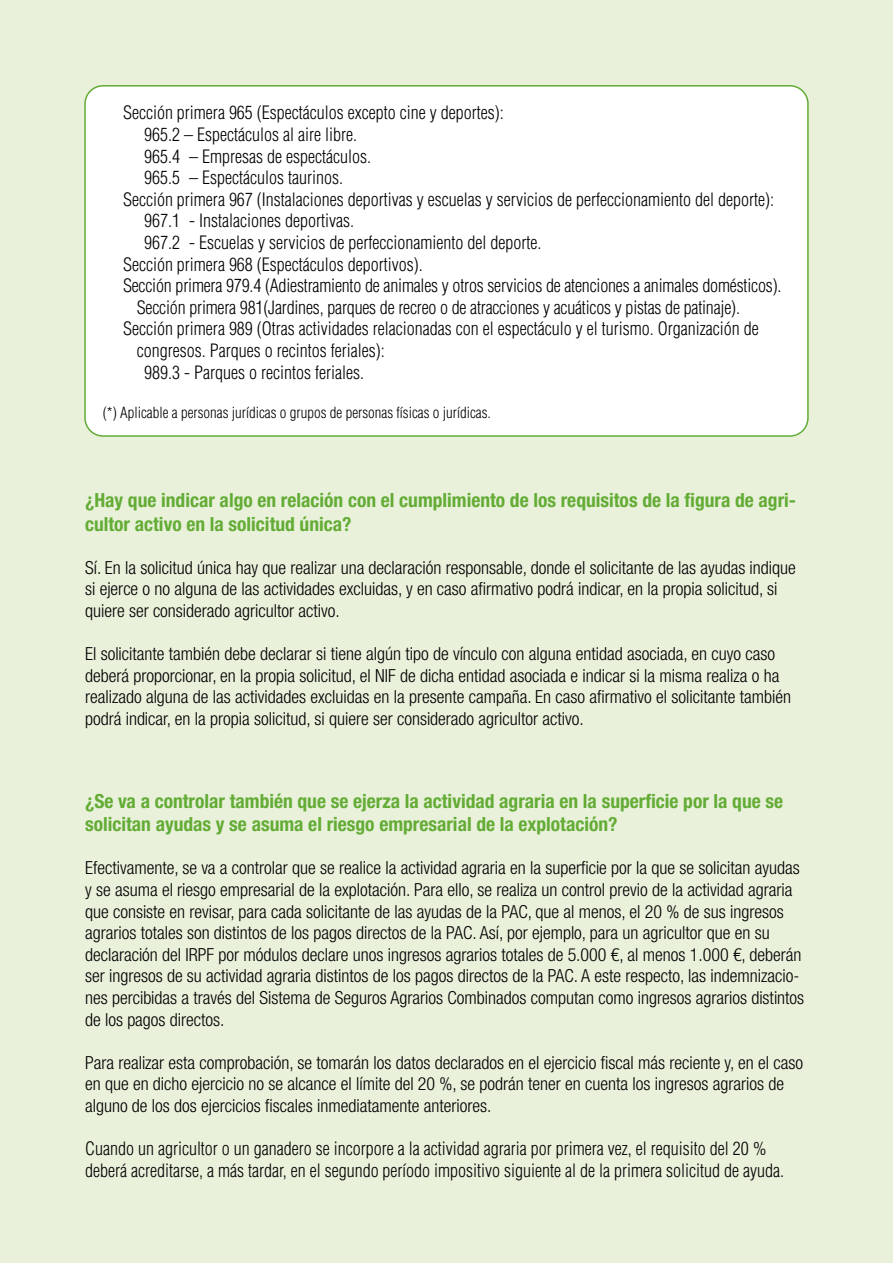
<style>
.page{position:relative;width:893px;height:1263px;background:#e9f1db}
.page>*{position:absolute;margin:0;border:0;box-sizing:border-box;transform-origin:0 0}
.t1{font:700 condensed 19.5px/23.4px "Helvetica Neue LT Std";color:#63ac35}
.t2{font:300 condensed 18px/21.6px "Helvetica Neue LT Std";color:#000}
.t3{font:300 condensed 18px/21.6px "Helvetica";color:#000}
.t4{font:300 condensed 15px "Helvetica";color:#000}
</style>
<div class="page">
<div style="left:85px;top:86px;width:723px;height:350px;background:#fff;border-radius:18px"></div>
<div style="left:84px;top:85px;width:725px;height:352px;border:2px solid #63ac35;border-radius:18px"></div>
<p class="t3" style="left:123px;top:102px;width:382px">Sección primera 965 (Espectáculos excepto cine y deportes):</p>
<p class="t3" style="left:144px;top:124px;width:214px">965.2 – Espectáculos al aire libre.</p>
<p class="t3" style="left:144px;top:145px;width:228px">965.4 – Empresas de espectáculos.</p>
<p class="t3" style="left:144px;top:167px;width:200px">965.5 – Espectáculos taurinos.</p>
<p class="t3" style="left:123px;top:188px;width:653px">Sección primera 967 (Instalaciones deportivas y escuelas y servicios de perfeccionamiento del deporte):</p>
<p class="t3" style="left:144px;top:210px;width:211px">967.1 - Instalaciones deportivas.</p>
<p class="t3" style="left:144px;top:232px;width:399px">967.2 - Escuelas y servicios de perfeccionamiento del deporte.</p>
<p class="t3" style="left:123px;top:253px;width:301px">Sección primera 968 (Espectáculos deportivos).</p>
<p class="t3" style="left:123px;top:275px;width:660px">Sección primera 979.4 (Adiestramiento de animales y otros servicios de atenciones a animales domésticos).</p>
<p class="t3" style="left:137px;top:296px;width:605px">Sección primera 981(Jardines, parques de recreo o de atracciones y acuáticos y pistas de patinaje).</p>
<p class="t3" style="left:123px;top:318px;width:637px">Sección primera 989 (Otras actividades relacionadas con el espectáculo y el turismo. Organización de</p>
<p class="t3" style="left:137px;top:340px;width:249px">congresos. Parques o recintos feriales):</p>
<p class="t3" style="left:144px;top:361px;width:221px">989.3 - Parques o recintos feriales.</p>
<p class="t4" style="left:103px;top:403px;width:390px">(*) Aplicable a personas jurídicas o grupos de personas físicas o jurídicas.</p>
<p class="t1" style="left:85px;top:488px;width:712px">¿Hay que indicar algo en relación con el cumplimiento de los requisitos de la figura de agri&shy;cultor activo en la solicitud única?</p>
<p class="t2" style="left:85px;top:556px;width:712px">Sí. En la solicitud única hay que realizar una declaración responsable, donde el solicitante de las ayudas indique si ejerce o no alguna de las actividades excluidas, y en caso afirmativo podrá indicar, en la propia solicitud, si quiere ser considerado agricultor activo.</p>
<p class="t2" style="left:85px;top:643px;width:708px">El solicitante también debe declarar si tiene algún tipo de vínculo con alguna entidad asociada, en cuyo caso deberá proporcionar, en la propia solicitud, el NIF de dicha entidad asociada e indicar si la misma realiza o ha realizado alguna de las actividades excluidas en la presente campaña. En caso afirmativo el solicitante también podrá indicar, en la propia solicitud, si quiere ser considerado agricultor activo.</p>
<p class="t1" style="left:85px;top:789px;width:700px">¿Se va a controlar también que se ejerza la actividad agraria en la superficie por la que se solicitan ayudas y se asuma el riesgo empresarial de la explotación?</p>
<p class="t2" style="left:85px;top:857px;width:721px">Efectivamente, se va a controlar que se realice la actividad agraria en la superficie por la que se solicitan ayudas y se asuma el riesgo empresarial de la explotación. Para ello, se realiza un control previo de la actividad agraria que consiste en revisar, para cada solicitante de las ayudas de la PAC, que al menos, el 20 % de sus ingresos agrarios totales son distintos de los pagos directos de la PAC. Así, por ejemplo, para un agricultor que en su declaración del IRPF por módulos declare unos ingresos agrarios totales de 5.000 €, al menos 1.000 €, deberán ser ingresos de su actividad agraria distintos de los pagos directos de la PAC. A este respecto, las indemnizacio&shy;nes percibidas a través del Sistema de Seguros Agrarios Combinados computan como ingresos agrarios distintos de los pagos directos.</p>
<p class="t2" style="left:85px;top:1051px;width:720px">Para realizar esta comprobación, se tomarán los datos declarados en el ejercicio fiscal más reciente y, en el caso en que en dicho ejercicio no se alcance el límite del 20 %, se podrán tener en cuenta los ingresos agrarios de alguno de los dos ejercicios fiscales inmediatamente anteriores.</p>
<p class="t3" style="left:85px;top:1138px;width:701px">Cuando un agricultor o un ganadero se incorpore a la actividad agraria por primera vez, el requisito del 20 % deberá acreditarse, a más tardar, en el segundo período impositivo siguiente al de la primera solicitud de ayuda.</p>
</div>
